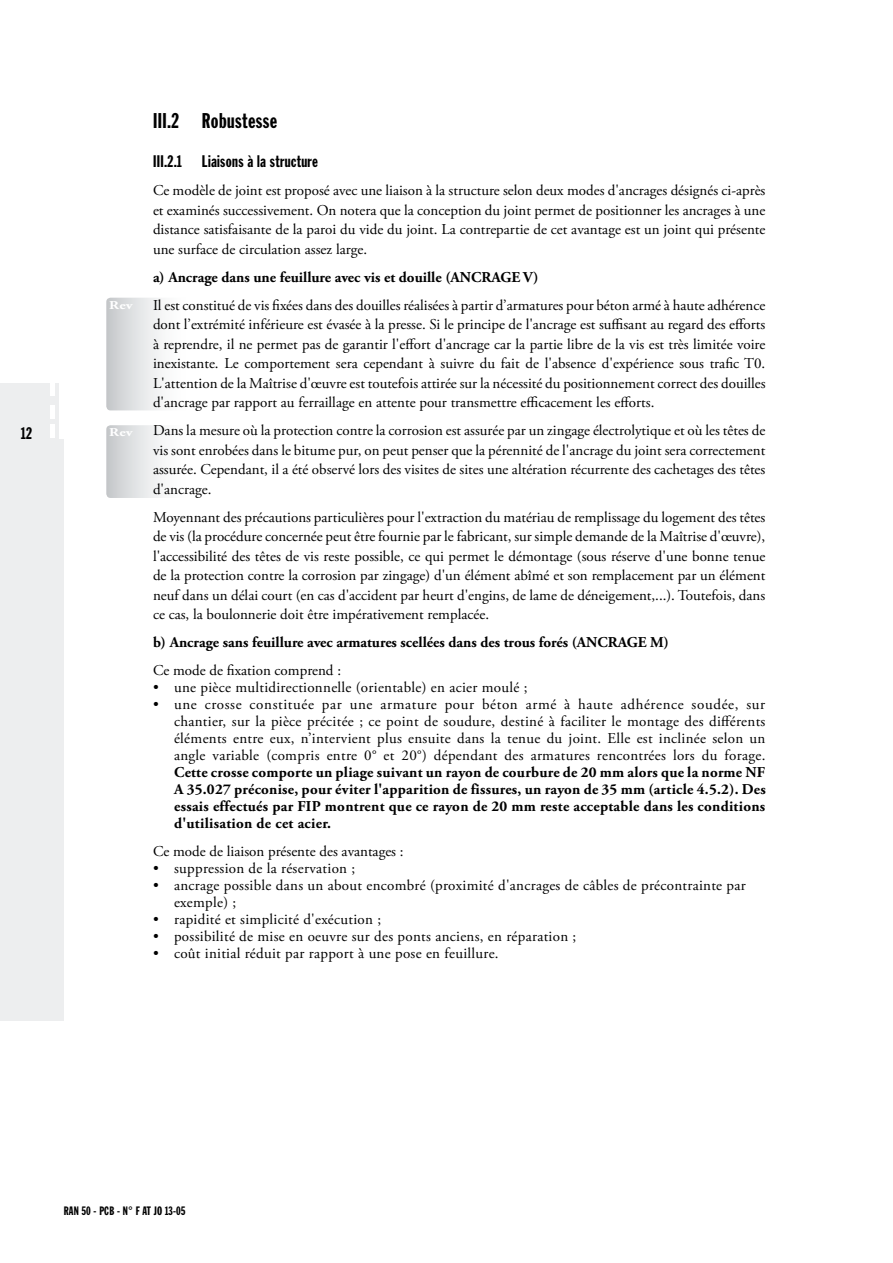
<style>
.page{position:relative;width:893px;height:1263px;background:#fff}
.page>*{position:absolute;margin:0;border:0;box-sizing:border-box;transform-origin:0 0}
.t1{font:21px "Franklin Gothic Extra Cond";letter-spacing:.02em;color:#000}
.t2{font:16.5px "Franklin Gothic Extra Cond";letter-spacing:.02em;color:#000}
.t3{font:15px/19.5px "Adobe Garamond Pro";letter-spacing:.01em;color:#000;text-align:justify}
.t4{font:700 15px/17px "Adobe Garamond Pro";color:#000;text-align:justify}
.t5{font:12px "Franklin Gothic Extra Cond";letter-spacing:.02em;color:#000}
.t6{font:700 12px "Adobe Garamond Pro";letter-spacing:.015em;color:#fff;scale:1.25 1}
</style>
<div class="page">
<div style="left:0;top:383px;width:64px;height:637px;background:#edeeef"></div>
<div style="left:59px;top:383px;width:5px;height:55px;background:#fff"></div>
<div style="left:50px;top:382px;width:5px;height:14px;background:#fff"></div>
<div style="left:50px;top:405px;width:5px;height:13px;background:#fff"></div>
<div style="left:50px;top:425px;width:5px;height:13px;background:#fff"></div>
<svg style="left:106px;top:425px;width:55px;height:73px"></svg>
<svg style="left:106px;top:298px;width:55px;height:112px"></svg>
<p class="t6" style="left:109px;top:298px;width:20px">Rev</p>
<p class="t2" style="left:21px;top:424px;width:12px">12</p>
<p class="t6" style="left:109px;top:425px;width:20px">Rev</p>
<h1 class="t1" style="left:153px;top:109px;width:126px">III.2 Robustesse</h1>
<p class="t2" style="left:153px;top:153px;width:166px">III.2.1 Liaisons à la structure</p>
<p class="t3" style="left:153px;top:181px;width:614px">Ce modèle de joint est proposé avec une liaison à la structure selon deux modes d'ancrages désignés ci-après et examinés successivement. On notera que la conception du joint permet de positionner les ancrages à une distance satisfaisante de la paroi du vide du joint. La contrepartie de cet avantage est un joint qui présente une surface de circulation assez large.</p>
<p class="t4" style="left:153px;top:269px;width:387px">a) Ancrage dans une feuillure avec vis et douille (ANCRAGE V)</p>
<p class="t3" style="left:153px;top:296px;width:614px">Il est constitué de vis fixées dans des douilles réalisées à partir d’armatures pour béton armé à haute adhérence dont l’extrémité inférieure est évasée à la presse. Si le principe de l'ancrage est suffisant au regard des efforts à reprendre, il ne permet pas de garantir l'effort d'ancrage car la partie libre de la vis est très limitée voire inexistante. Le comportement sera cependant à suivre du fait de l'absence d'expérience sous trafic T0.<br>L'attention de la Maîtrise d'œuvre est toutefois attirée sur la nécessité du positionnement correct des douilles d'ancrage par rapport au ferraillage en attente pour transmettre efficacement les efforts.</p>
<p class="t3" style="left:153px;top:421px;width:614px">Dans la mesure où la protection contre la corrosion est assurée par un zingage électrolytique et où les têtes de vis sont enrobées dans le bitume pur, on peut penser que la pérennité de l'ancrage du joint sera correctement assurée. Cependant, il a été observé lors des visites de sites une altération récurrente des cachetages des têtes d'ancrage.</p>
<p class="t3" style="left:153px;top:508px;width:614px">Moyennant des précautions particulières pour l'extraction du matériau de remplissage du logement des têtes de vis (la procédure concernée peut être fournie par le fabricant, sur simple demande de la Maîtrise d'œuvre), l'accessibilité des têtes de vis reste possible, ce qui permet le démontage (sous réserve d'une bonne tenue de la protection contre la corrosion par zingage) d'un élément abîmé et son remplacement par un élément neuf dans un délai court (en cas d'accident par heurt d'engins, de lame de déneigement,...). Toutefois, dans ce cas, la boulonnerie doit être impérativement remplacée.</p>
<p class="t4" style="left:153px;top:634px;width:517px">b) Ancrage sans feuillure avec armatures scellées dans des trous forés (ANCRAGE M)</p>
<p class="t3" style="left:153px;top:661px;width:190px">Ce mode de fixation comprend :</p>
<p class="t3" style="left:153px;top:678px;width:376px">• une pièce multidirectionnelle (orientable) en acier moulé ;</p>
<p class="t3" style="left:174px;top:696px;width:593px;line-height:17px;text-indent:-21px">• une crosse constituée par une armature pour béton armé à haute adhérence soudée, sur chantier, sur la pièce précitée ; ce point de soudure, destiné à faciliter le montage des différents éléments entre eux, n’intervient plus ensuite dans la tenue du joint. Elle est inclinée selon un angle variable (compris entre 0° et 20°) dépendant des armatures rencontrées lors du forage.</p>
<p class="t4" style="left:174px;top:764px;width:593px">Cette crosse comporte un pliage suivant un rayon de courbure de 20 mm alors que la norme NF A 35.027 préconise, pour éviter l'apparition de fissures, un rayon de 35 mm (article 4.5.2). Des essais effectués par FIP montrent que ce rayon de 20 mm reste acceptable dans les conditions d'utilisation de cet acier.</p>
<p class="t3" style="left:153px;top:842px;width:252px">Ce mode de liaison présente des avantages :</p>
<p class="t3" style="left:153px;top:859px;width:204px">• suppression de la réservation ;</p>
<p class="t3" style="left:174px;top:877px;width:573px;line-height:17px;text-indent:-21px">• ancrage possible dans un about encombré (proximité d'ancrages de câbles de précontrainte par exemple) ;</p>
<p class="t3" style="left:153px;top:910px;width:230px">• rapidité et simplicité d'exécution ;</p>
<p class="t3" style="left:153px;top:927px;width:425px">• possibilité de mise en oeuvre sur des ponts anciens, en réparation ;</p>
<p class="t3" style="left:153px;top:943px;width:347px">• coût initial réduit par rapport à une pose en feuillure.</p>
<p class="t5" style="left:64px;top:1205px;width:123px">RAN 50 - PCB - N° F AT JO 13-05</p>
</div>
